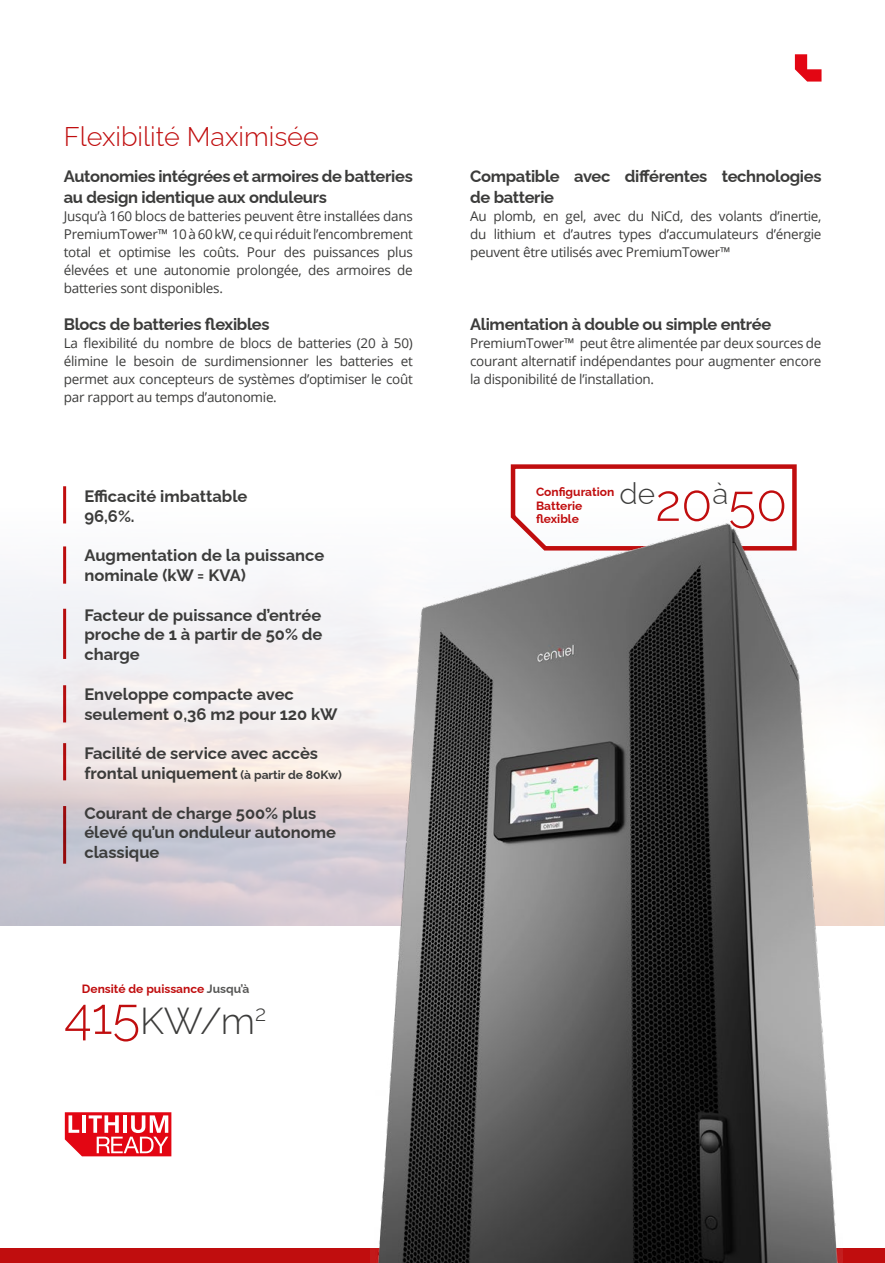
<style>
.page{position:relative;width:885px;height:1263px;background:#fff}
.page>*{position:absolute;margin:0;border:0;box-sizing:border-box;transform-origin:0 0}
.t1{font:300 51px "Raleway";color:#c00d0e}
.t2{font:300 37.5px "Raleway";color:#3c3c3b}
.t3{font:300 27px "Raleway";color:#c00d0e}
.t4{font:700 16.5px/19.8px "Raleway";letter-spacing:-.005em;color:#3c3c3b}
.t5{font:13.5px/18px "Open Sans";letter-spacing:-.02em;color:#3c3c3b;text-align:justify}
.t6{font:700 12px/13.5px "Raleway";color:#c00d0e}
.s1{font-size:12px}
.s2{color:#575756}
.s3{font-size:51px;color:#c00d0e}
</style>
<div class="page">
<hr style="left:884px;top:0;width:1px;height:926px;background:#000">
<div style="left:0;top:1248px;width:884px;height:15px;background:#c00d0e"></div>
<svg style="left:794px;top:54px;width:27px;height:28px"></svg>
<hr style="left:63px;top:486px;width:3px;height:37px;background:#c00d0e">
<hr style="left:63px;top:546px;width:3px;height:38px;background:#c00d0e">
<hr style="left:63px;top:609px;width:3px;height:50px;background:#c00d0e">
<hr style="left:63px;top:685px;width:3px;height:37px;background:#c00d0e">
<hr style="left:63px;top:743px;width:3px;height:37px;background:#c00d0e">
<hr style="left:63px;top:806px;width:3px;height:58px;background:#c00d0e">
<svg style="left:65px;top:1112px;width:106px;height:44px"></svg>
<svg style="left:510px;top:464px;width:287px;height:51px"></svg>
<img style="left:370px;top:515px;width:472px;height:748px">
<h3 class="t3" style="left:64px;top:114px;width:256px">Flexibilité Maximisée</h3>
<p class="t4" style="left:64px;top:164px;width:350px;line-height:21px">Autonomies intégrées et armoires de batteries au design identique aux onduleurs</p>
<p class="t5" style="left:64px;top:207px;width:350px">Jusqu’à 160 blocs de batteries peuvent être installées dans PremiumTower™ 10 à 60 kW, ce qui réduit l’encombrement total et optimise les coûts. Pour des puissances plus élevées et une autonomie prolongée, des armoires de batteries sont disponibles.</p>
<p class="t4" style="left:64px;top:313px;width:207px">Blocs de batteries flexibles</p>
<p class="t5" style="left:64px;top:334px;width:350px">La flexibilité du nombre de blocs de batteries (20 à 50) élimine le besoin de surdimensionner les batteries et permet aux concepteurs de systèmes d’optimiser le coût par rapport au temps d’autonomie.</p>
<p class="t4" style="left:84px;top:484px;width:164px">Efficacité imbattable<br>96,6%.</p>
<p class="t4" style="left:84px;top:544px;width:241px">Augmentation de la puissance nominale (kW = KVA)</p>
<p class="t4" style="left:84px;top:603px;width:239px;text-align:justify">Facteur de puissance d’entrée proche de 1 à partir de 50% de charge</p>
<p class="t4" style="left:84px;top:682px;width:255px">Enveloppe compacte avec seulement 0,36 m2 pour 120 kW</p>
<p class="t4" style="left:84px;top:742px;width:259px">Facilité de service avec accès frontal uniquement <span class="s1">(à partir de 80Kw)</span></p>
<p class="t4" style="left:84px;top:801px;width:253px">Courant de charge 500% plus élevé qu’un onduleur autonome classique</p>
<p class="t6" style="left:82px;top:980px;width:169px">Densité de puissance <span class="s2">Jusqu’à</span></p>
<h2 class="t2" style="left:64px;top:991px;width:203px"><span class="s3">415</span>KW/m<sup>2</sup></h2>
<p class="t4" style="left:470px;top:164px;width:353px;line-height:21px">Compatible avec différentes technologies de batterie</p>
<p class="t5" style="left:470px;top:207px;width:353px">Au plomb, en gel, avec du NiCd, des volants d’inertie, du lithium et d’autres types d’accumulateurs d’énergie peuvent être utilisés avec PremiumTower™</p>
<p class="t4" style="left:470px;top:313px;width:303px">Alimentation à double ou simple entrée</p>
<p class="t5" style="left:470px;top:334px;width:353px">PremiumTower™ peut être alimentée par deux sources de courant alternatif indépendantes pour augmenter encore la disponibilité de l’installation.</p>
<h1 class="t1" style="left:619px;top:462px;width:169px"><sup>de</sup>20<sup>à</sup>50</h1>
<p class="t6" style="left:536px;top:484px;width:80px">Configuration<br>Batterie flexible</p>
</div>
